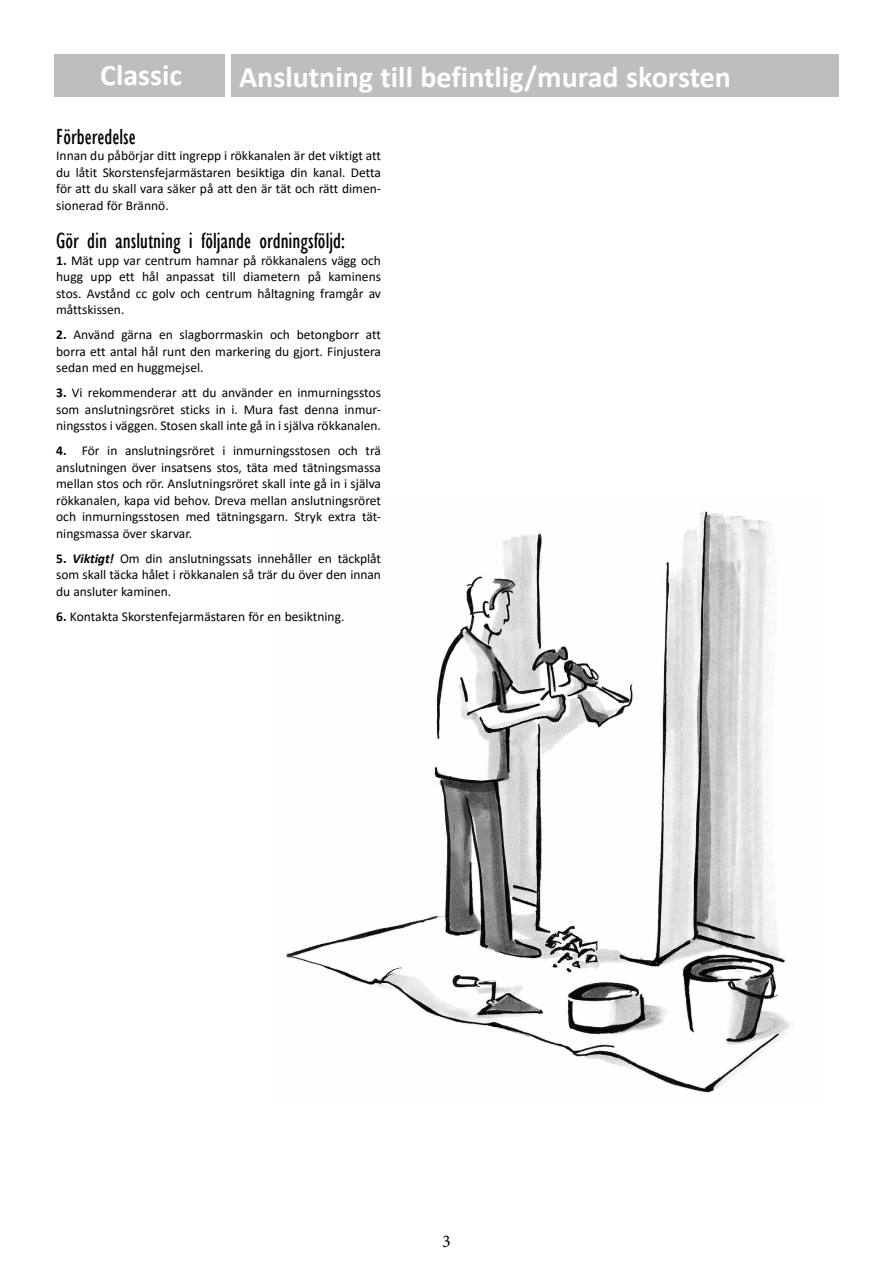
<style>
.page{position:relative;width:893px;height:1263px;background:#fff}
.page>*{position:absolute;margin:0;border:0;box-sizing:border-box;transform-origin:0 0}
.t1{font:700 30px "Calibri";color:#fff}
.t2{font:condensed 22.5px "Gill Sans";color:#000}
.t3{font:18px "Minion Pro";color:#000}
.t4{font:13.5px/16.5px "Calibri";color:#000;text-align:justify}
.s1{font-weight:700}
.s2{font-weight:700;font-style:italic}
</style>
<div class="page">
<div style="left:232px;top:54px;width:607px;height:43px;background:#bcbec0"></div>
<div style="left:54px;top:54px;width:170px;height:43px;background:#bcbec0"></div>
<img style="left:286px;top:511px;width:505px;height:582px">
<h1 class="t1" style="left:100px;top:54px;width:83px">Classic</h1>
<h1 class="t1" style="left:239px;top:55px;width:493px">Anslutning till befintlig/murad skorsten</h1>
<h2 class="t2" style="left:56px;top:124px;width:81px">Förberedelse</h2>
<p class="t4" style="left:56px;top:147px;width:326px">Innan du påbörjar ditt ingrepp i rökkanalen är det viktigt att du låtit Skorstensfejarmästaren besiktiga din kanal. Detta för att du skall vara säker på att den är tät och rätt dimen&shy;sionerad för Brännö.</p>
<h2 class="t2" style="left:56px;top:229px;width:290px">Gör din anslutning i följande ordningsföljd:</h2>
<p class="t4" style="left:56px;top:252px;width:326px"><span class="s1">1.</span> Mät upp var centrum hamnar på rökkanalens vägg och hugg upp ett hål anpassat till diametern på kaminens stos. Avstånd cc golv och centrum håltagning framgår av måttskissen.</p>
<p class="t4" style="left:56px;top:326px;width:326px"><span class="s1">2.</span> Använd gärna en slagborrmaskin och betongborr att borra ett antal hål runt den markering du gjort. Finjustera sedan med en huggmejsel.</p>
<p class="t4" style="left:56px;top:384px;width:326px"><span class="s1">3.</span> Vi rekommenderar att du använder en inmurningsstos som anslutningsröret sticks in i. Mura fast denna inmur&shy;ningsstos i väggen. Stosen skall inte gå in i själva rökkanalen.</p>
<p class="t4" style="left:56px;top:442px;width:326px"><span class="s1">4.</span> För in anslutningsröret i inmurningsstosen och trä anslutningen över insatsens stos, täta med tätningsmassa mellan stos och rör. Anslutningsröret skall inte gå in i själva rökkanalen, kapa vid behov. Dreva mellan anslutningsröret och inmurningsstosen med tätningsgarn. Stryk extra tät&shy;ningsmassa över skarvar.</p>
<p class="t4" style="left:56px;top:550px;width:326px"><span class="s1">5.</span> <span class="s2">Viktigt!</span> Om din anslutningssats innehåller en täckplåt som skall täcka hålet i rökkanalen så trär du över den innan du ansluter kaminen.</p>
<p class="t4" style="left:56px;top:608px;width:290px"><span class="s1">6.</span> Kontakta Skorstenfejarmästaren för en besiktning.</p>
<h3 class="t3" style="left:442px;top:1229px;width:10px">3</h3>
</div>
